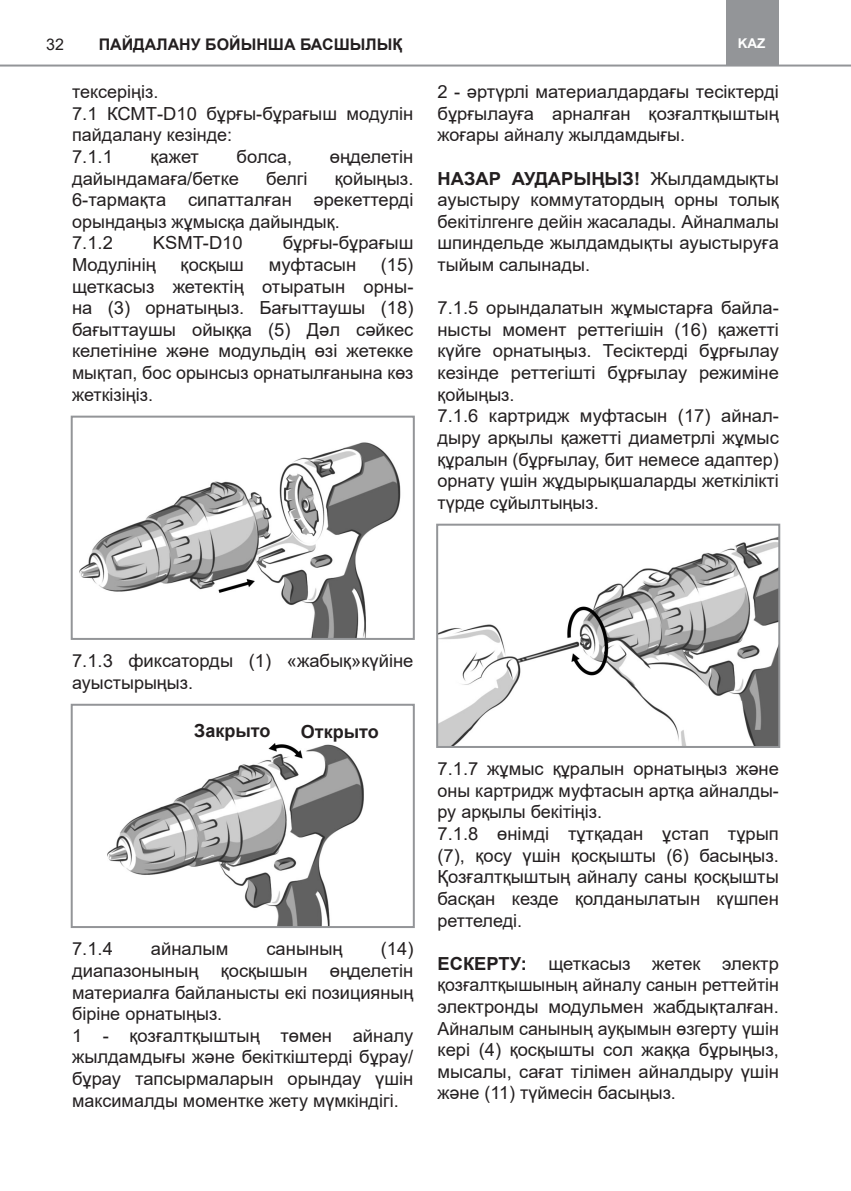
<style>
.page{position:relative;width:851px;height:1191px;background:#fff}
.page>*{position:absolute;margin:0;border:0;box-sizing:border-box;transform-origin:0 0}
.Текст{font:18px/21.6px "Arial";color:#231f20;text-align:justify}
.Текст-2{font:700 18px "Arial";color:#231f20}
.t1{font:700 16px "Arial";color:#231f20}
.t2{font:16px "Arial";color:#231f20}
.t3{font:700 13.6px "Arial";color:#fff}
.s1{font-weight:700}
</style>
<div class="page">
<hr style="left:0;top:65px;width:850px;height:2px;background:#939598">
<div style="left:726px;top:0;width:52px;height:66px;background:#939598"></div>
<img style="left:79px;top:442px;width:322px;height:195px">
<div style="left:71px;top:415px;width:344px;height:225px;border:2px solid #939598"></div>
<img style="left:107px;top:743px;width:257px;height:182px">
<div style="left:71px;top:703px;width:344px;height:225px;border:2px solid #939598"></div>
<img style="left:439px;top:537px;width:338px;height:208px">
<div style="left:436px;top:523px;width:344px;height:225px;border:2px solid #939598"></div>
<p class="t2" style="left:46px;top:33px;width:19px">32</p>
<p class="t1" style="left:99px;top:33px;width:305px">ПАЙДАЛАНУ БОЙЫНША БАСШЫЛЫҚ</p>
<p class="t3" style="left:737px;top:34px;width:29px">KAZ</p>
<p class="Текст" style="left:72px;top:81px;width:88px">тексеріңіз.</p>
<p class="Текст" style="left:72px;top:103px;width:343px">7.1 КСМТ-D10 бұрғы-бұрағыш модулін пайдалану кезінде:</p>
<p class="Текст" style="left:72px;top:146px;width:42px">7.1.1</p>
<p class="Текст" style="left:150px;top:146px;width:50px">қажет</p>
<p class="Текст" style="left:236px;top:146px;width:57px">болса,</p>
<p class="Текст" style="left:330px;top:146px;width:85px">өңделетін</p>
<p class="Текст" style="left:72px;top:167px;width:169px">дайындамаға/бетке</p>
<p class="Текст" style="left:266px;top:167px;width:43px">белгі</p>
<p class="Текст" style="left:437px;top:81px;width:343px">2 - әртүрлі материалдардағы тесіктерді бұрғылауға арналған қозғалтқыштың жоғары айналу жылдамдығы.</p>
<p class="Текст" style="left:437px;top:167px;width:343px"><span class="s1">НАЗАР АУДАРЫҢЫЗ!</span> Жылдамдықты ауыстыру коммутатордың орны толық бекітілгенге дейін жасалады. Айналмалы шпиндельде жылдамдықты ауыстыруға тыйым салынады.</p>
<p class="Текст" style="left:437px;top:297px;width:343px">7.1.5 орындалатын жұмыстарға байла&shy;нысты момент реттегішін (16) қажетті күйге орнатыңыз. Тесіктерді бұрғылау кезінде реттегішті бұрғылау режиміне қойыңыз.</p>
<p class="Текст" style="left:437px;top:405px;width:343px">7.1.6 картридж муфтасын (17) айнал&shy;дыру арқылы қажетті диаметрлі жұмыс құралын (бұрғылау, бит немесе адаптер) орнату үшін жұдырықшаларды жеткілікті түрде сұйылтыңыз.</p>
<p class="Текст" style="left:72px;top:167px;width:343px;text-indent:263px">қойыңыз.<br>6-тармақта сипатталған әрекеттерді орындаңыз жұмысқа дайындық.</p>
<p class="Текст" style="left:72px;top:232px;width:42px">7.1.2</p>
<p class="Текст" style="left:153px;top:232px;width:91px">KSMT-D10</p>
<p class="Текст" style="left:283px;top:232px;width:132px">бұрғы-бұрағыш</p>
<p class="Текст" style="left:72px;top:254px;width:85px">Модулінің</p>
<p class="Текст" style="left:181px;top:254px;width:65px">қосқыш</p>
<p class="Текст" style="left:268px;top:254px;width:89px">муфтасын</p>
<p class="Текст" style="left:72px;top:254px;width:343px;text-indent:309px">(15) щеткасыз жетектің отыратын орны&shy;на (3) орнатыңыз. Бағыттаушы (18) бағыттаушы ойыққа (5) Дәл сәйкес келетініне және модульдің өзі жетекке мықтап, бос орынсыз орнатылғанына көз жеткізіңіз.</p>
<p class="Текст" style="left:72px;top:650px;width:343px">7.1.3 фиксаторды (1) «жабық»күйіне ауыстырыңыз.</p>
<p class="Текст-2" style="left:194px;top:717px;width:78px">Закрыто</p>
<p class="Текст-2" style="left:301px;top:718px;width:79px">Открыто</p>
<p class="Текст" style="left:72px;top:938px;width:343px;text-indent:309px">(14) диапазонының қосқышын өңделетін материалға байланысты екі позицияның біріне орнатыңыз.</p>
<p class="Текст" style="left:72px;top:1024px;width:343px">1 - қозғалтқыштың төмен айналу жылдамдығы және бекіткіштерді бұрау/ бұрау тапсырмаларын орындау үшін максималды моментке жету мүмкіндігі.</p>
<p class="Текст" style="left:72px;top:938px;width:42px">7.1.4</p>
<p class="Текст" style="left:151px;top:938px;width:79px">айналым</p>
<p class="Текст" style="left:266px;top:938px;width:78px">санының</p>
<p class="Текст" style="left:437px;top:758px;width:343px">7.1.7 жұмыс құралын орнатыңыз және оны картридж муфтасын артқа айналды&shy;ру арқылы бекітіңіз.</p>
<p class="Текст" style="left:437px;top:823px;width:343px">7.1.8 өнімді тұтқадан ұстап тұрып (7), қосу үшін қосқышты (6) басыңыз.<br>Қозғалтқыштың айналу саны қосқышты басқан кезде қолданылатын күшпен реттеледі.</p>
<p class="Текст" style="left:437px;top:952px;width:343px"><span class="s1">ЕСКЕРТУ:</span> щеткасыз жетек электр қозғалтқышының айналу санын реттейтін электронды модульмен жабдықталған.<br>Айналым санының ауқымын өзгерту үшін кері (4) қосқышты сол жаққа бұрыңыз, мысалы, сағат тілімен айналдыру үшін және (11) түймесін басыңыз.</p>
</div>
